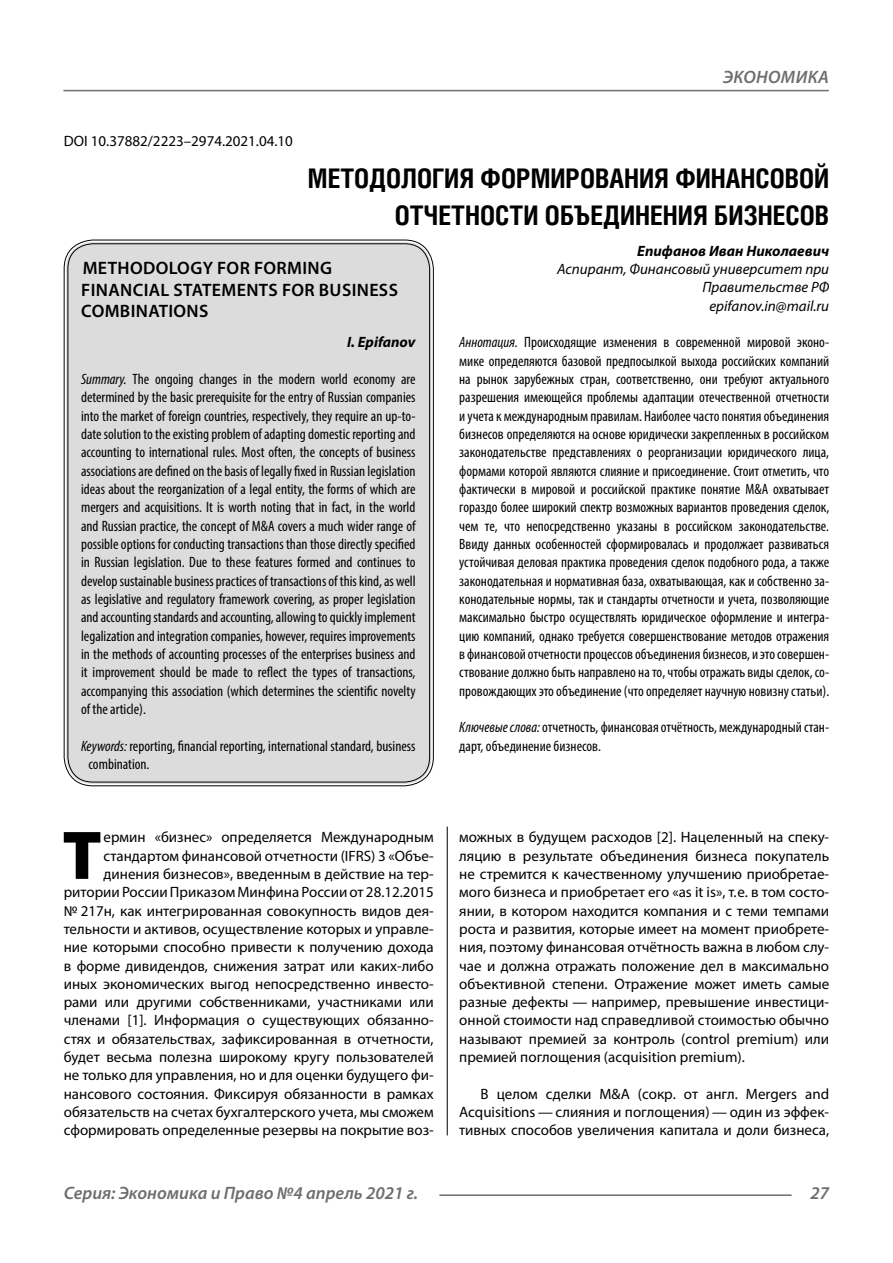
<style>
.page{position:relative;width:893px;height:1263px;background:#fff}
.page>*{position:absolute;margin:0;border:0;box-sizing:border-box;transform-origin:0 0}
.Bukvica{font:900 69.3px "Myriad Pro";color:#000}
.Header{font:700 27px/37.5px "Helios Cond C";color:#000;text-align:right}
.Header-eng{font:600 18px/21.6px "Myriad Pro";letter-spacing:.02em;color:#000}
.t1{font:italic 600 18px "Myriad Pro";color:#6e6e6e}
.Bukvica-2{font:15px/18.3px "Myriad Pro";color:#000;text-align:right}
.Annotation-rus{font:condensed 15px/18.3px "Myriad Pro";color:#000;text-align:justify}
.Annotation-eng{font:condensed 15px/18.3px "Myriad Pro";color:#000;text-align:justify}
.Normal{font:15px/18.3px "Myriad Pro";color:#000;text-align:justify}
.Author-doc{font:italic 15px/18.3px "Myriad Pro";color:#000;text-align:right}
.DOI{font:15px "Myriad Pro";color:#000}
.Author{font:italic 700 15px "Myriad Pro";color:#000}
.Author-email{font:italic 15px "Myriad Pro";color:#000}
.Author-eng{font:italic 700 15px "Myriad Pro";color:#000}
.s1{font-style:italic}
</style>
<div class="page">
<hr style="left:447px;top:814px;width:1px;height:321px;background:#000">
<div style="left:43px;top:805px;width:786px;height:21px;background:#fff"></div>
<div style="left:66px;top:242px;width:365px;height:542px;background:#dcdcdc;border-radius:27px"></div>
<hr style="left:63px;top:90px;width:766px;height:1px;background:#6e6e6e">
<hr style="left:439px;top:1194px;width:353px;height:2px;background:#6e6e6e">
<p class="DOI" style="left:64px;top:132px;width:231px">DOI 10.37882/2223–2974.2021.04.10</p>
<p class="t1" style="left:723px;top:66px;width:24px">Экономика</p>
<p class="Header" style="left:308px;top:159px;width:523px">МЕТОДОЛОГИЯ ФОРМИРОВАНИЯ ФИНАНСОВОЙ<br>ОТЧЕТНОСТИ ОБЪЕДИНЕНИЯ БИЗНЕСОВ</p>
<p class="Author" style="left:637px;top:241px;width:193px">Епифанов Иван Николаевич</p>
<p class="Author-doc" style="left:557px;top:260px;width:274px">Аспирант, Финансовый университет при<br>Правительстве РФ</p>
<p class="Author-email" style="left:709px;top:296px;width:121px">epifanov.in@mail.ru</p>
<p class="Annotation-rus" style="left:459px;top:333px;width:371px"><span class="s1">Аннотация.</span> Происходящие изменения в современной мировой эконо&shy;мике определяются базовой предпосылкой выхода российских компаний на рынок зарубежных стран, соответственно, они требуют актуального разрешения имеющейся проблемы адаптации отечественной отчетности и учета к международным правилам. Наиболее часто понятия объединения бизнесов определяются на основе юридически закрепленных в российском законодательстве представлениях о реорганизации юридического лица, формами которой являются слияние и присоединение. Стоит отметить, что фактически в мировой и российской практике понятие М&amp;А охватывает гораздо более широкий спектр возможных вариантов проведения сделок, чем те, что непосредственно указаны в российском законодательстве.<br>Ввиду данных особенностей сформировалась и продолжает развиваться устойчивая деловая практика проведения сделок подобного рода, а также законодательная и нормативная база, охватывающая, как и собственно за&shy;конодательные нормы, так и стандарты отчетности и учета, позволяющие максимально быстро осуществлять юридическое оформление и интегра&shy;цию компаний, однако требуется совершенствование методов отражения в финансовой отчетности процессов объединения бизнесов, и это совершен&shy;ствование должно быть направлено на то, чтобы отражать виды сделок, со&shy;провождающих это объединение (что определяет научную новизну статьи).</p>
<p class="Annotation-rus" style="left:459px;top:718px;width:371px"><span class="s1">Ключевые слова:</span> отчетность, финансовая отчётность, международный стан&shy;дарт, объединение бизнесов.</p>
<p class="Header-eng" style="left:81px;top:257px;width:318px">METHODOLOGY FOR FORMING<br>FINANCIAL STATEMENTS FOR BUSINESS<br>COMBINATIONS</p>
<p class="Author-eng" style="left:347px;top:333px;width:70px">I. Epifanov</p>
<p class="Annotation-eng" style="left:81px;top:370px;width:336px"><span class="s1">Summary.</span> The ongoing changes in the modern world economy are determined by the basic prerequisite for the entry of Russian companies into the market of foreign countries, respectively, they require an up-to&shy;date solution to the existing problem of adapting domestic reporting and accounting to international rules. Most often, the concepts of business associations are defined on the basis of legally fixed in Russian legislation ideas about the reorganization of a legal entity, the forms of which are mergers and acquisitions. It is worth noting that in fact, in the world and Russian practice, the concept of M&amp;A covers a much wider range of possible options for conducting transactions than those directly specified in Russian legislation. Due to these features formed and continues to develop sustainable business practices of transactions of this kind, as well as legislative and regulatory framework covering, as proper legislation and accounting standards and accounting, allowing to quickly implement legalization and integration companies, however, requires improvements in the methods of accounting processes of the enterprises business and it improvement should be made to reflect the types of transactions, accompanying this association (which determines the scientific novelty of the article).</p>
<p class="Annotation-eng" style="left:89px;top:736px;width:329px;text-indent:-8px"><span class="s1">Keywords:</span> reporting, financial reporting, international standard, business combination.</p>
<p class="Bukvica-2" style="left:64px;top:828px;width:371px">ермин «бизнес» определяется Международным стандартом финансовой отчетности (IFRS) 3 «Объе&shy;динения бизнесов», введенным в действие на тер&shy;ритории России Приказом Минфина России от 28.12.2015 № 217н, как интегрированная совокупность видов дея&shy;тельности и активов, осуществление которых и управле&shy;ние которыми способно привести к получению дохода в форме дивидендов, снижения затрат или каких-либо иных экономических выгод непосредственно инвесто&shy;рами или другими собственниками, участниками или членами [1]. Информация о существующих обязанно&shy;стях и обязательствах, зафиксированная в отчетности, будет весьма полезна широкому кругу пользователей не только для управления, но и для оценки будущего фи&shy;нансового состояния. Фиксируя обязанности в рамках обязательств на счетах бухгалтерского учета, мы сможем сформировать определенные резервы на покрытие воз-</p>
<p class="Bukvica-2" style="left:459px;top:828px;width:371px;text-align:justify">можных в будущем расходов [2]. Нацеленный на спеку&shy;ляцию в результате объединения бизнеса покупатель не стремится к качественному улучшению приобретае&shy;мого бизнеса и приобретает его «as it is», т.е. в том состо&shy;янии, в котором находится компания и с теми темпами роста и развития, которые имеет на момент приобрете&shy;ния, поэтому финансовая отчётность важна в любом слу&shy;чае и должна отражать положение дел в максимально объективной степени. Отражение может иметь самые разные дефекты — например, превышение инвестици&shy;онной стоимости над справедливой стоимостью обычно называют премией за контроль (control premium) или премией поглощения (acquisition premium).</p>
<p class="Bukvica" style="left:62px;top:809px;width:41px">Т</p>
<p class="Normal" style="left:459px;top:1084px;width:371px;text-indent:21px">В целом сделки М&amp;А (сокр. от англ. Mergers and Acquisitions — слияния и поглощения) — один из эффек&shy;тивных способов увеличения капитала и доли бизнеса,</p>
<p class="t1" style="left:64px;top:1182px;width:356px">Серия: Экономика и Право №4 апрель 2021 г.</p>
<p class="t1" style="left:810px;top:1182px;width:20px">27</p>
</div>
